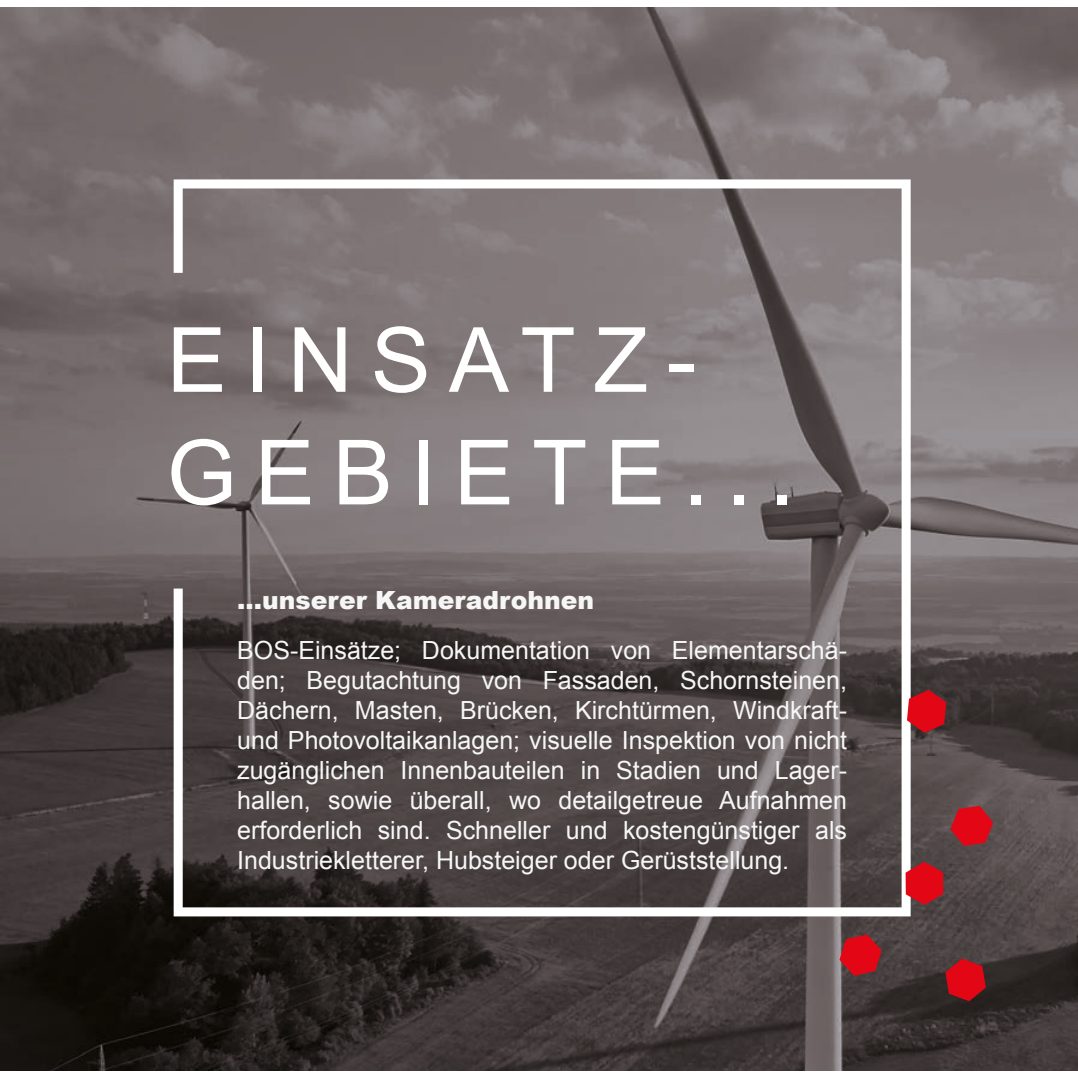
<style>
.page{position:relative;width:1078px;height:1078px;background:#fff}
.page>*{position:absolute;margin:0;border:0;box-sizing:border-box;transform-origin:0 0}
.t1{font:90px/112.5px "Arial";letter-spacing:.2em;color:#fff}
.t2{font:25px/30px "Arial";color:#f6f6f6;text-align:justify}
.t3{font:900 25px "Arial";color:#f6f6f6}
</style>
<div class="page">
<img style="left:0;top:7px;width:1077px;height:1063px">
<svg style="left:174px;top:179px;width:736px;height:737px;background:#706869"></svg>
<svg style="left:905px;top:861px;width:38px;height:43px;background:#c9242e"></svg>
<svg style="left:906px;top:689px;width:40px;height:43px;background:#c1242d"></svg>
<svg style="left:950px;top:805px;width:42px;height:40px;background:#bc1a24"></svg>
<svg style="left:945px;top:958px;width:40px;height:42px;background:#b4121c"></svg>
<svg style="left:839px;top:934px;width:42px;height:41px;background:#ba1c26"></svg>
<h1 class="t1" style="left:167px;top:305px;width:629px">EINSATZ-<br>GEBIETE...</h1>
<p class="t3" style="left:237px;top:581px;width:358px">...unserer Kameradrohnen</p>
<p class="t2" style="left:237px;top:635px;width:611px">BOS-Einsätze; Dokumentation von Elementarschä&shy;den; Begutachtung von Fassaden, Schornsteinen, Dächern, Masten, Brücken, Kirchtürmen, Windkraft&shy;und Photovoltaikanlagen; visuelle Inspektion von nicht zugänglichen Innenbauteilen in Stadien und Lager&shy;hallen, sowie überall, wo detailgetreue Aufnahmen erforderlich sind. Schneller und kostengünstiger als Industriekletterer, Hubsteiger oder Gerüststellung.</p>
</div>
